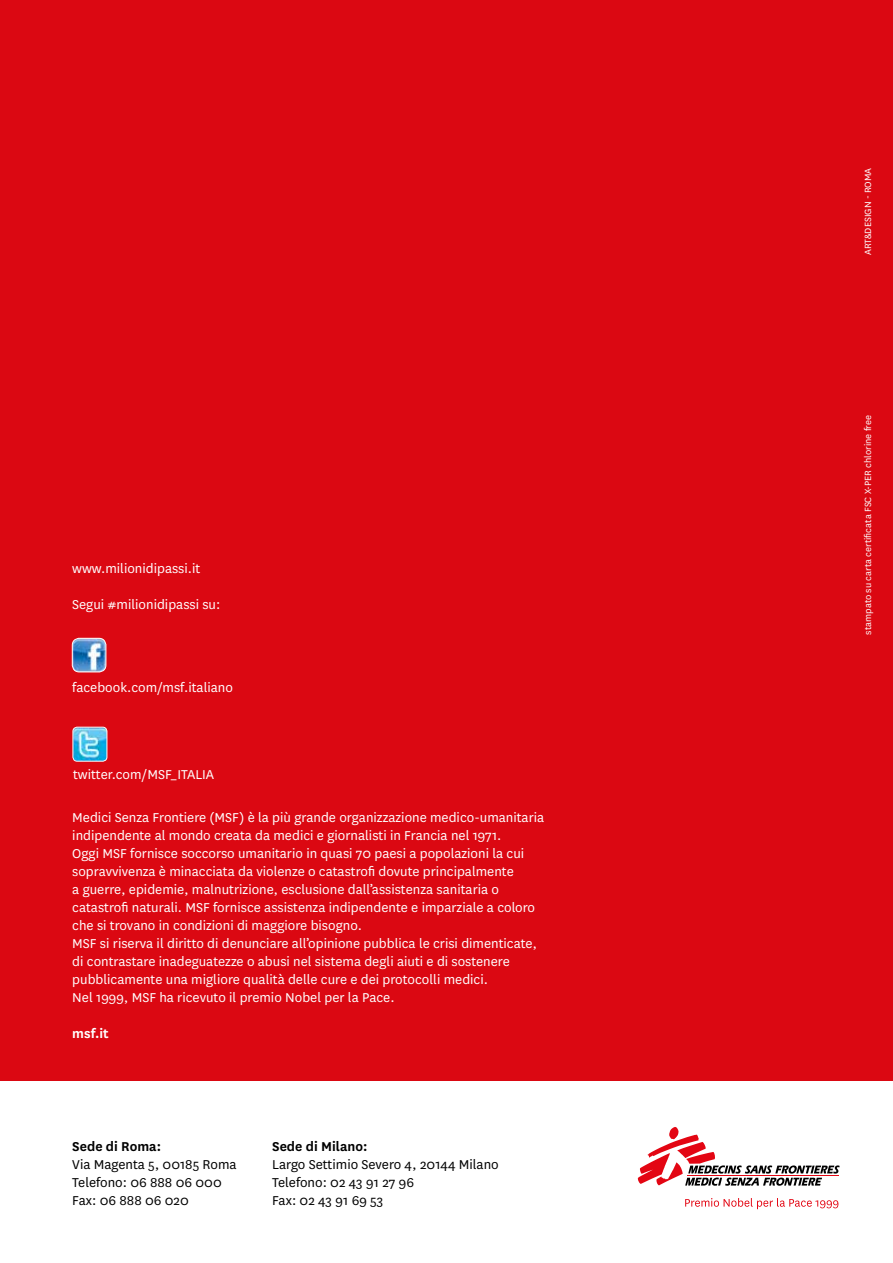
<style>
.page{position:relative;width:893px;height:1263px;background:#fff}
.page>*{position:absolute;margin:0;border:0;box-sizing:border-box;transform-origin:0 0}
.t1{font:15px/18px "Medecins Sans";color:#fff}
.t2{font:15px/18px "Medecins Sans";color:#000}
.t3{font:600 15px "Medecins Sans";color:#000}
.t4{font:600 15px "Medecins Sans";color:#fff}
.t5{font:10.5px "Medecins Sans";color:#fff}
</style>
<div class="page">
<div style="left:0;top:0;width:893px;height:1080px;background:#db0812"></div>
<svg style="left:685px;top:1198px;width:153px;height:11px"></svg>
<svg style="left:638px;top:1127px;width:202px;height:59px"></svg>
<img style="left:72px;top:638px;width:34px;height:34px">
<div style="left:72px;top:638px;width:34px;height:34px;border:1px solid #fff;border-radius:7px"></div>
<img style="left:73px;top:727px;width:34px;height:34px">
<div style="left:73px;top:727px;width:34px;height:34px;border:1px solid #fff;border-radius:4px"></div>
<p class="t1" style="left:72px;top:558px;width:130px">www.milionidipassi.it</p>
<p class="t1" style="left:72px;top:594px;width:150px">Segui #milionidipassi su:</p>
<p class="t1" style="left:72px;top:677px;width:162px">facebook.com/msf.italiano</p>
<p class="t1" style="left:73px;top:764px;width:143px">twitter.com/MSF_ITALIA</p>
<p class="t1" style="left:72px;top:807px;width:473px">Medici Senza Frontiere (MSF) è la più grande organizzazione medico-umanitaria indipendente al mondo creata da medici e giornalisti in Francia nel 1971.<br>Oggi MSF fornisce soccorso umanitario in quasi 70 paesi a popolazioni la cui sopravvivenza è minacciata da violenze o catastrofi dovute principalmente<br>a guerre, epidemie, malnutrizione, esclusione dall’assistenza sanitaria o catastrofi naturali. MSF fornisce assistenza indipendente e imparziale a coloro che si trovano in condizioni di maggiore bisogno.<br>MSF si riserva il diritto di denunciare all’opinione pubblica le crisi dimenticate, di contrastare inadeguatezze o abusi nel sistema degli aiuti e di sostenere pubblicamente una migliore qualità delle cure e dei protocolli medici.<br>Nel 1999, MSF ha ricevuto il premio Nobel per la Pace.</p>
<p class="t4" style="left:72px;top:1022px;width:38px">msf.it</p>
<p class="t3" style="left:72px;top:1136px;width:90px">Sede di Roma:</p>
<p class="t2" style="left:72px;top:1155px;width:166px">Via Magenta 5, 00185 Roma<br>Telefono: 06 888 06 000<br>Fax: 06 888 06 020</p>
<p class="t3" style="left:272px;top:1136px;width:97px">Sede di Milano:</p>
<p class="t2" style="left:272px;top:1155px;width:228px">Largo Settimio Severo 4, 20144 Milano<br>Telefono: 02 43 91 27 96<br>Fax: 02 43 91 69 53</p>
<p class="t5" style="left:861px;top:255px;width:89px;rotate:-90deg">ART&amp;DESIGN - ROMA</p>
<p class="t5" style="left:861px;top:635px;width:221px;rotate:-90deg">stampato su carta certificata FSC X-PER chlorine free</p>
</div>
